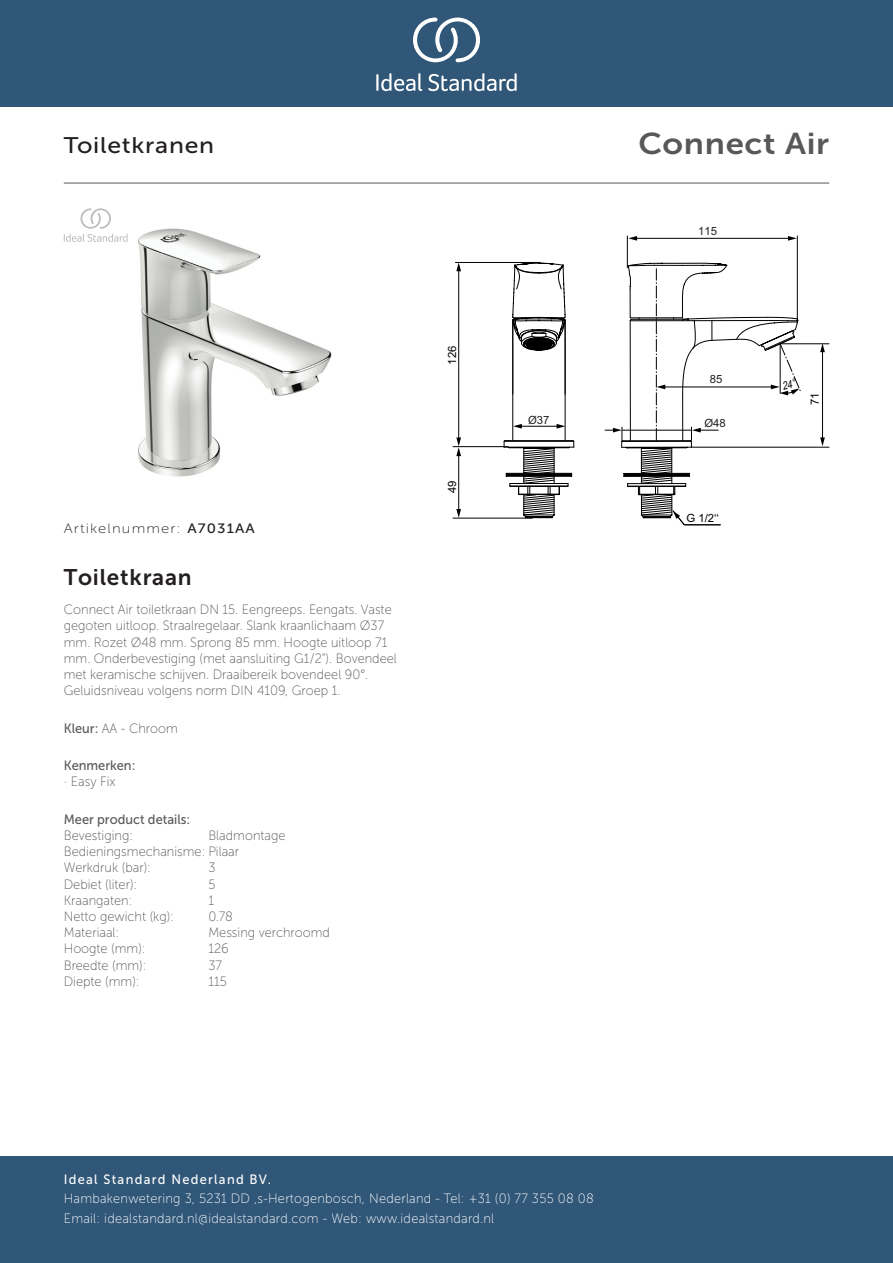
<style>
.page{position:relative;width:893px;height:1263px;background:#fff}
.page>*{position:absolute;margin:0;border:0;box-sizing:border-box;transform-origin:0 0}
._001_Produkttyp{font:30px "Museo Sans 700";letter-spacing:.02em;color:#57585a;scale:1.1 1}
.t1{font:22.5px "Museo Sans 500";letter-spacing:.03em;color:#231f20;scale:1.1 1}
.Article_Name{font:22.5px "Museo Sans 700";letter-spacing:.035em;color:#231f20}
.Marketing_Descriptio{font:13.5px/16.2px "Museo Sans 100";color:#57585a;scale:.95 1}
.t2{font:13.5px/19.5px "Museo Sans 100";letter-spacing:.02em;color:#fff;scale:.95 1}
.Features{font:13.5px/16.2px "Museo Sans 500";color:#57585a;scale:.95 1}
.Operation_Type{font:13.5px "Museo Sans 100";color:#57585a;scale:.95 1}
.Material{font:13.5px "Museo Sans 100";color:#57585a;scale:.95 1}
.t3{font:13.5px "Museo Sans 500";letter-spacing:.1em;color:#fff;scale:.95 1}
.Mounting{font:13.5px "Museo Sans 100";color:#57585a;scale:.95 1}
.t4{font:13.5px "Museo Sans 100";letter-spacing:.075em;color:#231f20;scale:1.1 1}
.Net_Weight__kg{font:13.5px "Museo Sans 100";color:#57585a;scale:.95 1}
.Colour{font:13.5px "Museo Sans 100";color:#57585a;scale:.95 1}
.Operation_Pressure{font:13.5px "Museo Sans 100";color:#57585a;scale:.95 1}
.Flow_Rate__litre{font:13.5px "Museo Sans 100";color:#57585a;scale:.95 1}
.Height__mm{font:13.5px "Museo Sans 100";color:#57585a;scale:.95 1}
.Width__mm{font:13.5px "Museo Sans 100";color:#57585a;scale:.95 1}
.Depth__mm{font:13.5px "Museo Sans 100";color:#57585a;scale:.95 1}
.Tap_Holes{font:13.5px "Museo Sans 100";color:#57585a;scale:.95 1}
.t5{font:11.4px "Arial";color:#000001}
.t6{font:11.4px "Arial";color:#231f20}
.s1{font-family:"Museo Sans 500"}
.s2{font-family:"Museo Sans 100"}
</style>
<div class="page">
<div style="left:0;top:1157px;width:893px;height:106px;background:#305678"></div>
<div style="left:0;top:0;width:893px;height:107px;background:#305678"></div>
<svg style="left:428px;top:73px;width:89px;height:18px"></svg>
<svg style="left:376px;top:73px;width:46px;height:18px"></svg>
<svg style="left:413px;top:18px;width:67px;height:44px"></svg>
<hr style="left:64px;top:183px;width:765px;height:1px;background:#57585a">
<img style="left:138px;top:228px;width:194px;height:249px">
<hr style="left:453px;top:446px;width:55px;height:1px;background:#000001">
<hr style="left:797px;top:236px;width:1px;height:84px;background:#000001">
<hr style="left:627px;top:236px;width:1px;height:32px;background:#000001">
<hr style="left:635px;top:238px;width:155px;height:1px;background:#000001">
<svg style="left:628px;top:236px;width:9px;height:5px"></svg>
<svg style="left:788px;top:236px;width:9px;height:5px"></svg>
<hr style="left:455px;top:262px;width:85px;height:1px;background:#000001">
<hr style="left:458px;top:270px;width:1px;height:169px;background:#000001">
<svg style="left:456px;top:263px;width:5px;height:8px"></svg>
<hr style="left:453px;top:518px;width:79px;height:1px;background:#000001">
<hr style="left:458px;top:454px;width:1px;height:57px;background:#000001">
<svg style="left:456px;top:437px;width:5px;height:19px"></svg>
<svg style="left:456px;top:509px;width:5px;height:9px"></svg>
<hr style="left:822px;top:351px;width:1px;height:88px;background:#000001">
<svg style="left:820px;top:344px;width:5px;height:8px"></svg>
<svg style="left:820px;top:437px;width:5px;height:9px"></svg>
<hr style="left:691px;top:447px;width:138px;height:1px;background:#000001">
<hr style="left:780px;top:343px;width:49px;height:1px;background:#000001">
<svg style="left:503px;top:263px;width:71px;height:255px"></svg>
<svg style="left:64px;top:208px;width:64px;height:34px"></svg>
<svg style="left:605px;top:263px;width:196px;height:262px"></svg>
<p class="t1" style="left:64px;top:133px;width:138px">Toiletkranen</p>
<p class="_001_Produkttyp" style="left:638px;top:127px;width:175px">Connect Air</p>
<p class="t4" style="left:64px;top:521px;width:175px">Artikelnummer: <span class="s1">A7031AA</span></p>
<p class="Article_Name" style="left:64px;top:565px;width:129px">Toiletkraan</p>
<p class="Marketing_Descriptio" style="left:64px;top:602px;width:352px">Connect Air toiletkraan DN 15. Eengreeps. Eengats. Vaste gegoten uitloop. Straalregelaar. Slank kraanlichaam Ø37 mm. Rozet Ø48 mm. Sprong 85 mm. Hoogte uitloop 71 mm. Onderbevestiging (met aansluiting G1/2“). Bovendeel met keramische schijven. Draaibereik bovendeel 90°.<br>Geluidsniveau volgens norm DIN 4109, Groep 1.</p>
<p class="Colour" style="left:64px;top:721px;width:122px"><span class="s1">Kleur:</span> AA - Chroom</p>
<p class="Features" style="left:64px;top:757px;width:77px">Kenmerken: <span class="s2">· Easy Fix</span></p>
<p class="Features" style="left:64px;top:811px;width:135px">Meer product details:</p>
<p class="Mounting" style="left:64px;top:828px;width:74px">Bevestiging:</p>
<p class="Mounting" style="left:208px;top:828px;width:83px">Bladmontage</p>
<p class="Operation_Type" style="left:64px;top:844px;width:186px">Bedieningsmechanisme: Pilaar</p>
<p class="Operation_Pressure" style="left:64px;top:860px;width:93px">Werkdruk (bar):</p>
<p class="Operation_Pressure" style="left:208px;top:860px;width:9px">3</p>
<p class="Flow_Rate__litre" style="left:64px;top:877px;width:79px">Debiet (liter):</p>
<p class="Flow_Rate__litre" style="left:208px;top:877px;width:9px">5</p>
<p class="Tap_Holes" style="left:64px;top:893px;width:74px">Kraangaten:</p>
<p class="Tap_Holes" style="left:208px;top:893px;width:7px">1</p>
<p class="Net_Weight__kg" style="left:64px;top:909px;width:118px">Netto gewicht (kg):</p>
<p class="Net_Weight__kg" style="left:208px;top:909px;width:27px">0.78</p>
<p class="Material" style="left:64px;top:925px;width:60px">Materiaal:</p>
<p class="Material" style="left:208px;top:925px;width:129px">Messing verchroomd</p>
<p class="Height__mm" style="left:64px;top:941px;width:88px">Hoogte (mm):</p>
<p class="Height__mm" style="left:208px;top:941px;width:23px">126</p>
<p class="Width__mm" style="left:64px;top:958px;width:89px">Breedte (mm):</p>
<p class="Width__mm" style="left:208px;top:958px;width:16px">37</p>
<p class="Depth__mm" style="left:64px;top:974px;width:81px">Diepte (mm):</p>
<p class="Depth__mm" style="left:208px;top:974px;width:21px">115</p>
<p class="t5" style="left:445px;top:365px;width:20px;rotate:-90deg">126</p>
<p class="t5" style="left:445px;top:493px;width:14px;rotate:-90deg">49</p>
<p class="t6" style="left:698px;top:224px;width:20px">115</p>
<p class="t6" style="left:710px;top:371px;width:14px">85</p>
<p class="t6" style="left:528px;top:412px;width:23px">Ø37</p>
<p class="t6" style="left:704px;top:416px;width:23px">Ø48</p>
<p class="t5" style="left:686px;top:510px;width:34px">G 1/2‘‘</p>
<p class="t3" style="left:64px;top:1172px;width:220px">Ideal Standard Nederland BV.</p>
<p class="t2" style="left:64px;top:1189px;width:559px">Hambakenwetering 3, 5231 DD ‚s-Hertogenbosch, Nederland - Tel: +31 (0) 77 355 08 08<br>Email: idealstandard.nl@idealstandard.com - Web: www.idealstandard.nl</p>
<p class="t5" style="left:807px;top:405px;width:14px;rotate:-90deg">71</p>
</div>
